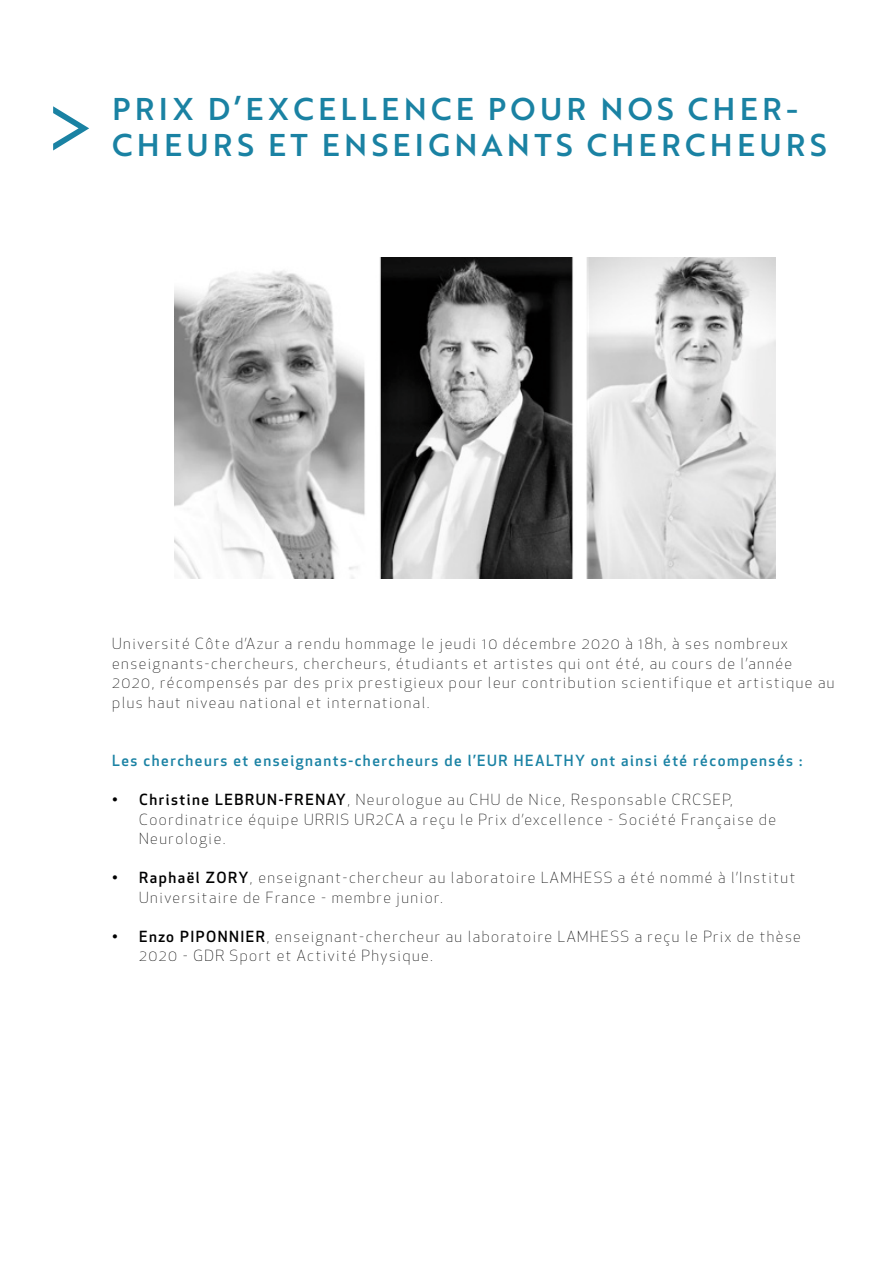
<style>
.page{position:relative;width:893px;height:1263px;background:#fff}
.page>*{position:absolute;margin:0;border:0;box-sizing:border-box;transform-origin:0 0}
.t1{font:85.8px "Brother 1816 Book";color:#1a82a3}
.sous-titre{font:30.6px/36.8px "Brother 1816 Medium";letter-spacing:.14em;color:#1a82a3}
.sous-titre-2{font:300 15px/19.5px "Apex New";letter-spacing:.1em;color:#000001}
.sous-titre-3{font:500 15px "Apex New";letter-spacing:.1em;color:#1a82a4}
.s1{font-weight:500}
</style>
<div class="page">
<img style="left:175px;top:257px;width:600px;height:321px">
<p class="t1" style="left:45px;top:65px;width:51px">&gt;</p>
<p class="sous-titre" style="left:112px;top:89px;width:716px">PRIX D’EXCELLENCE POUR NOS CHER-<br>CHEURS ET ENSEIGNANTS CHERCHEURS</p>
<p class="sous-titre-2" style="left:112px;top:634px;width:724px">Université Côte d’Azur a rendu hommage le jeudi 10 décembre 2020 à 18h, à ses nombreux enseignants-chercheurs, chercheurs, étudiants et artistes qui ont été, au cours de l’année 2020, récompensés par des prix prestigieux pour leur contribution scientifique et artistique au plus haut niveau national et international.</p>
<p class="sous-titre-3" style="left:112px;top:751px;width:692px">Les chercheurs et enseignants-chercheurs de l’EUR HEALTHY ont ainsi été récompensés :</p>
<p class="sous-titre-2" style="left:139px;top:790px;width:638px;text-indent:-27px"><span class="s1">• Christine LEBRUN-FRENAY</span>, Neurologue au CHU de Nice, Responsable CRCSEP,<br>Coordinatrice équipe URRIS UR2CA a reçu le Prix d’excellence - Société Française de<br>Neurologie.</p>
<p class="sous-titre-2" style="left:139px;top:868px;width:658px;text-indent:-27px"><span class="s1">• Raphaël ZORY</span>, enseignant-chercheur au laboratoire LAMHESS a été nommé à l’Institut<br>Universitaire de France - membre junior.</p>
<p class="sous-titre-2" style="left:139px;top:926px;width:663px;text-indent:-27px"><span class="s1">• Enzo PIPONNIER</span>, enseignant-chercheur au laboratoire LAMHESS a reçu le Prix de thèse<br>2020 - GDR Sport et Activité Physique.</p>
</div>
